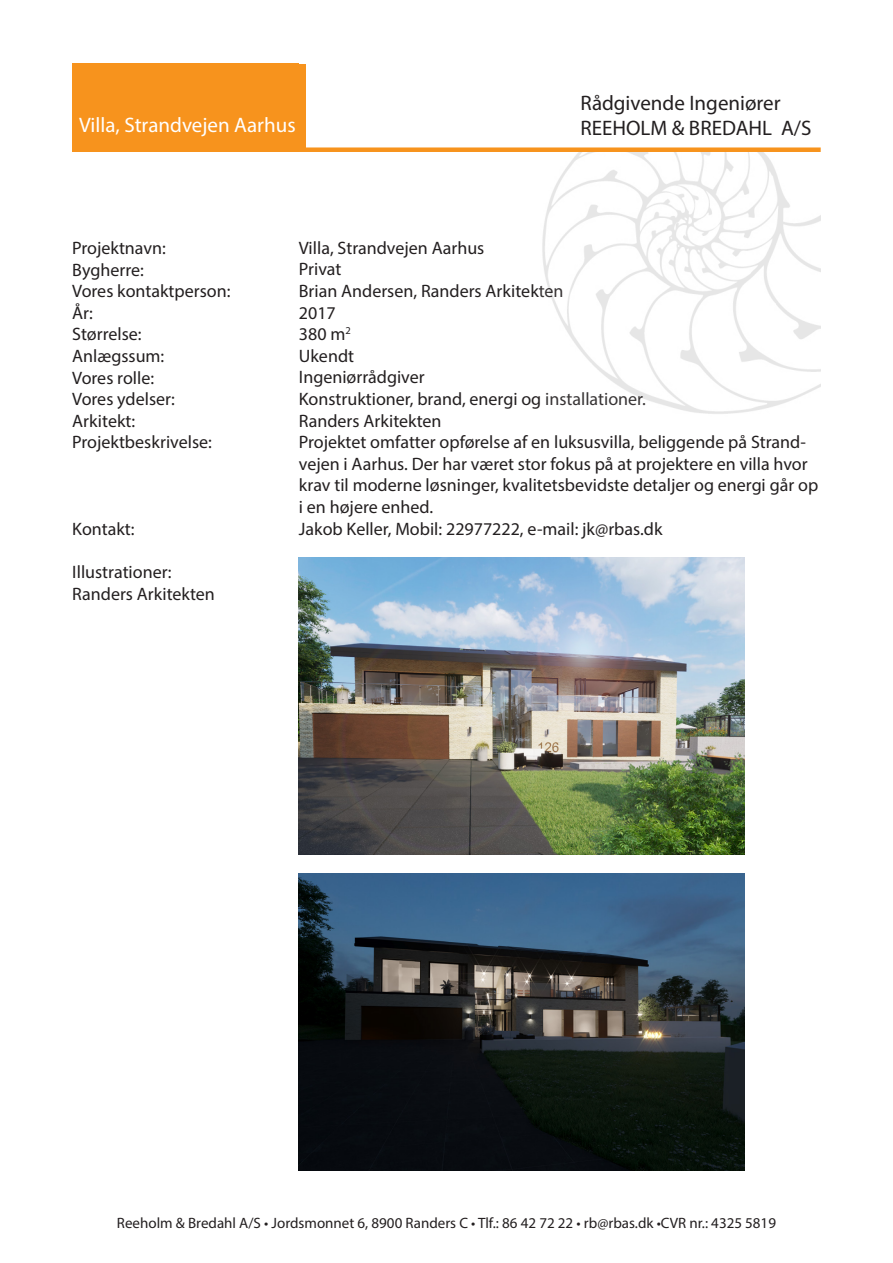
<style>
.page{position:relative;width:893px;height:1263px;background:#fff}
.page>*{position:absolute;margin:0;border:0;box-sizing:border-box;transform-origin:0 0}
.t1{font:21px "Myriad Pro";color:#231f20}
.t2{font:21px "Myriad Pro";color:#fff}
.t3{font:18px/21.6px "Myriad Pro";color:#231f20}
.t4{font:15px "Myriad Pro";color:#231f20}
</style>
<div class="page">
<img style="left:299px;top:874px;width:445px;height:297px">
<img style="left:299px;top:558px;width:445px;height:297px">
<img style="left:542px;top:152px;width:279px;height:262px">
<div style="left:72px;top:64px;width:227px;height:88px;background:#f7931d"></div>
<div style="left:298px;top:147px;width:523px;height:5px;background:#f7931d"></div>
<div style="left:79px;top:64px;width:227px;height:83px;background:#f7931d"></div>
<p class="t1" style="left:580px;top:90px;width:202px">Rådgivende Ingeniører</p>
<p class="t2" style="left:79px;top:112px;width:218px">Villa, Strandvejen Aarhus</p>
<p class="t1" style="left:580px;top:115px;width:232px">REEHOLM &amp; BREDAHL A/S</p>
<p class="t3" style="left:72px;top:237px;width:95px">Projektnavn:</p>
<p class="t3" style="left:72px;top:258px;width:73px">Bygherre:</p>
<p class="t3" style="left:72px;top:280px;width:160px">Vores kontaktperson:<br>År:<br>Størrelse:<br>Anlægssum:</p>
<p class="t3" style="left:72px;top:366px;width:83px">Vores rolle:</p>
<p class="t3" style="left:72px;top:388px;width:104px">Vores ydelser:<br>Arkitekt:</p>
<p class="t3" style="left:72px;top:431px;width:141px">Projektbeskrivelse:</p>
<p class="t3" style="left:72px;top:518px;width:64px">Kontakt:</p>
<p class="t3" style="left:72px;top:561px;width:101px">Illustrationer:</p>
<p class="t3" style="left:72px;top:582px;width:144px">Randers Arkitekten</p>
<p class="t3" style="left:299px;top:237px;width:187px">Villa, Strandvejen Aarhus</p>
<p class="t3" style="left:299px;top:258px;width:44px">Privat</p>
<p class="t3" style="left:299px;top:280px;width:266px">Brian Andersen, Randers Arkitekten</p>
<p class="t3" style="left:299px;top:301px;width:38px">2017</p>
<p class="t3" style="left:299px;top:323px;width:53px">380 m<sup>2</sup></p>
<p class="t3" style="left:299px;top:345px;width:57px">Ukendt</p>
<p class="t3" style="left:299px;top:366px;width:127px">Ingeniørrådgiver</p>
<p class="t3" style="left:299px;top:388px;width:348px">Konstruktioner, brand, energi og installationer.</p>
<p class="t3" style="left:299px;top:409px;width:144px">Randers Arkitekten</p>
<p class="t3" style="left:299px;top:431px;width:521px">Projektet omfatter opførelse af en luksusvilla, beliggende på Strand&shy;vejen i Aarhus. Der har været stor fokus på at projektere en villa hvor krav til moderne løsninger, kvalitetsbevidste detaljer og energi går op i en højere enhed.</p>
<p class="t3" style="left:299px;top:517px;width:365px">Jakob Keller, Mobil: 22977222, e-mail: jk@rbas.dk</p>
<p class="t4" style="left:117px;top:1214px;width:661px">Reeholm &amp; Bredahl A/S • Jordsmonnet 6, 8900 Randers C • Tlf.: 86 42 72 22 • rb@rbas.dk •CVR nr.: 4325 5819</p>
</div>
